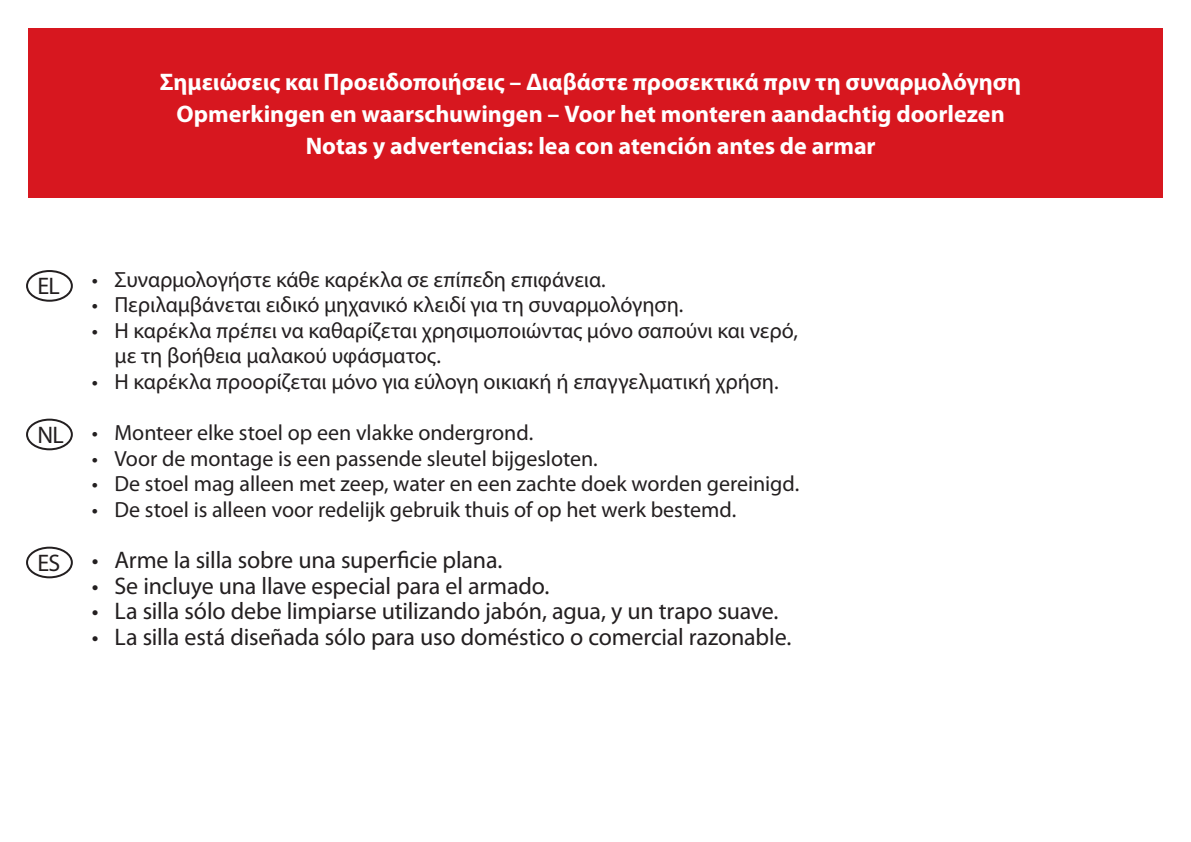
<style>
.page{position:relative;width:1191px;height:842px;background:#fff}
.page>*{position:absolute;margin:0;border:0;box-sizing:border-box;transform-origin:0 0}
.t1{font:24px "Myriad Pro";letter-spacing:-.01em;color:#231f20}
.t2{font:700 24px/32px "Myriad Pro";color:#fff;text-align:center}
.t3{font:22px/25.6px "Myriad Pro";letter-spacing:-.005em;color:#231f20}
</style>
<div class="page">
<div style="left:26px;top:270px;width:47px;height:32px;border:2px solid #231f20;border-radius:50%"></div>
<div style="left:26px;top:419px;width:47px;height:31px;border:2px solid #231f20;border-radius:50%"></div>
<div style="left:26px;top:547px;width:47px;height:31px;border:2px solid #231f20;border-radius:50%"></div>
<div style="left:28px;top:28px;width:1134px;height:170px;background:#d7171f"></div>
<p class="t2" style="left:160px;top:68px;width:863px">Σημειώσεις και Προειδοποιήσεις – Διαβάστε προσεκτικά πριν τη συναρμολόγηση<br>Opmerkingen en waarschuwingen – Voor het monteren aandachtig doorlezen<br>Notas y advertencias: lea con atención antes de armar</p>
<p class="t1" style="left:37px;top:277px;width:24px">EL</p>
<p class="t1" style="left:37px;top:425px;width:28px">NL</p>
<p class="t1" style="left:37px;top:553px;width:24px">ES</p>
<p class="t3" style="left:92px;top:266px;width:515px">• Συναρμολογήστε κάθε καρέκλα σε επίπεδη επιφάνεια.</p>
<p class="t3" style="left:92px;top:292px;width:593px">• Περιλαμβάνεται ειδικό μηχανικό κλειδί για τη συναρμολόγηση.</p>
<p class="t3" style="left:115px;top:317px;width:685px;text-indent:-23px">• Η καρέκλα πρέπει να καθαρίζεται χρησιμοποιώντας μόνο σαπούνι και νερό, με τη βοήθεια μαλακού υφάσματος.</p>
<p class="t3" style="left:92px;top:368px;width:688px">• Η καρέκλα προορίζεται μόνο για εύλογη οικιακή ή επαγγελματική χρήση.</p>
<p class="t3" style="left:92px;top:420px;width:443px">• Monteer elke stoel op een vlakke ondergrond.</p>
<p class="t3" style="left:92px;top:445px;width:507px">• Voor de montage is een passende sleutel bijgesloten.</p>
<p class="t3" style="left:92px;top:471px;width:709px">• De stoel mag alleen met zeep, water en een zachte doek worden gereinigd.</p>
<p class="t3" style="left:92px;top:496px;width:646px">• De stoel is alleen voor redelijk gebruik thuis of op het werk bestemd.</p>
<p class="t1" style="left:92px;top:545px;width:412px">• Arme la silla sobre una superficie plana.</p>
<p class="t1" style="left:92px;top:571px;width:459px">• Se incluye una llave especial para el armado.</p>
<p class="t1" style="left:92px;top:596px;width:688px">• La silla sólo debe limpiarse utilizando jabón, agua, y un trapo suave.</p>
<p class="t1" style="left:92px;top:622px;width:701px">• La silla está diseñada sólo para uso doméstico o comercial razonable.</p>
</div>
